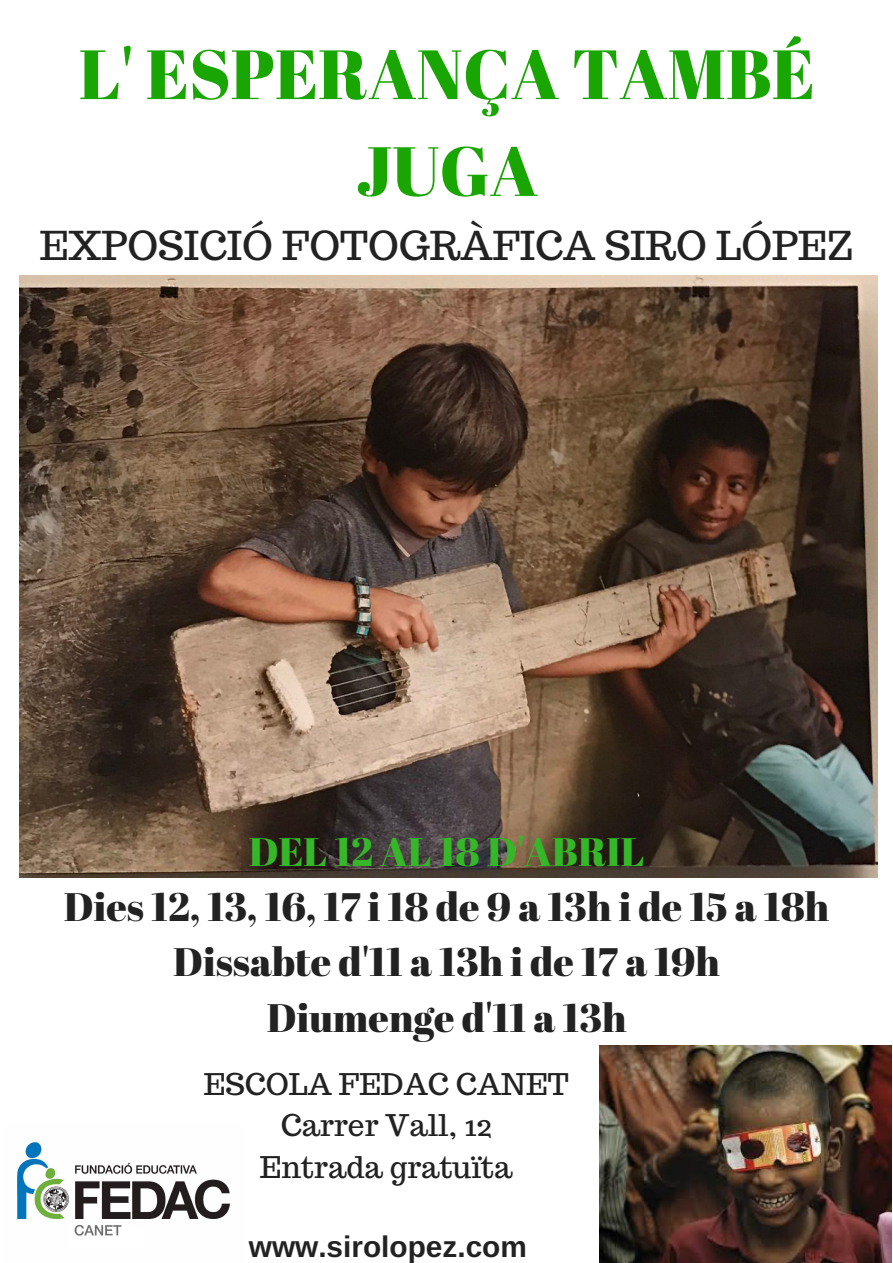
<style>
.page{position:relative;width:893px;height:1263px;background:#fff}
.page>*{position:absolute;margin:0;border:0;box-sizing:border-box;transform-origin:0 0}
.t1{font:69.6px/96.9px "Abril Fatface";color:#1aa602;text-align:center}
.t2{font:39.75px/55.2px "Abril Fatface";color:#222;text-align:center}
.t3{font:39.75px "Trocchi";color:#222}
.t4{font:39.75px "Abril Fatface";color:#35b729}
.t5{font:29.85px/41.7px "Trocchi";color:#222;text-align:center}
.t6{font:700 29.85px "Arimo";color:#222}
</style>
<div class="page">
<img style="left:19px;top:276px;width:858px;height:601px">
<img style="left:599px;top:1045px;width:293px;height:218px">
<img style="left:17px;top:1142px;width:213px;height:94px">
<h1 class="t1" style="left:79px;top:24px;width:738px">L' ESPERANÇA TAMBÉ<br>JUGA</h1>
<p class="t3" style="left:40px;top:220px;width:815px">EXPOSICIÓ FOTOGRÀFICA SIRO LÓPEZ</p>
<p class="t4" style="left:249px;top:824px;width:397px">DEL 12 AL 18 D'ABRIL</p>
<p class="t2" style="left:64px;top:878px;width:767px">Dies 12, 13, 16, 17 i 18 de 9 a 13h i de 15 a 18h<br>Dissabte d'11 a 13h i de 17 a 19h<br>Diumenge d'11 a 13h</p>
<p class="t5" style="left:204px;top:1063px;width:366px">ESCOLA FEDAC CANET<br>Carrer Vall, 12<br>Entrada gratuïta</p>
<p class="t6" style="left:249px;top:1230px;width:280px">www.sirolopez.com</p>
</div>
